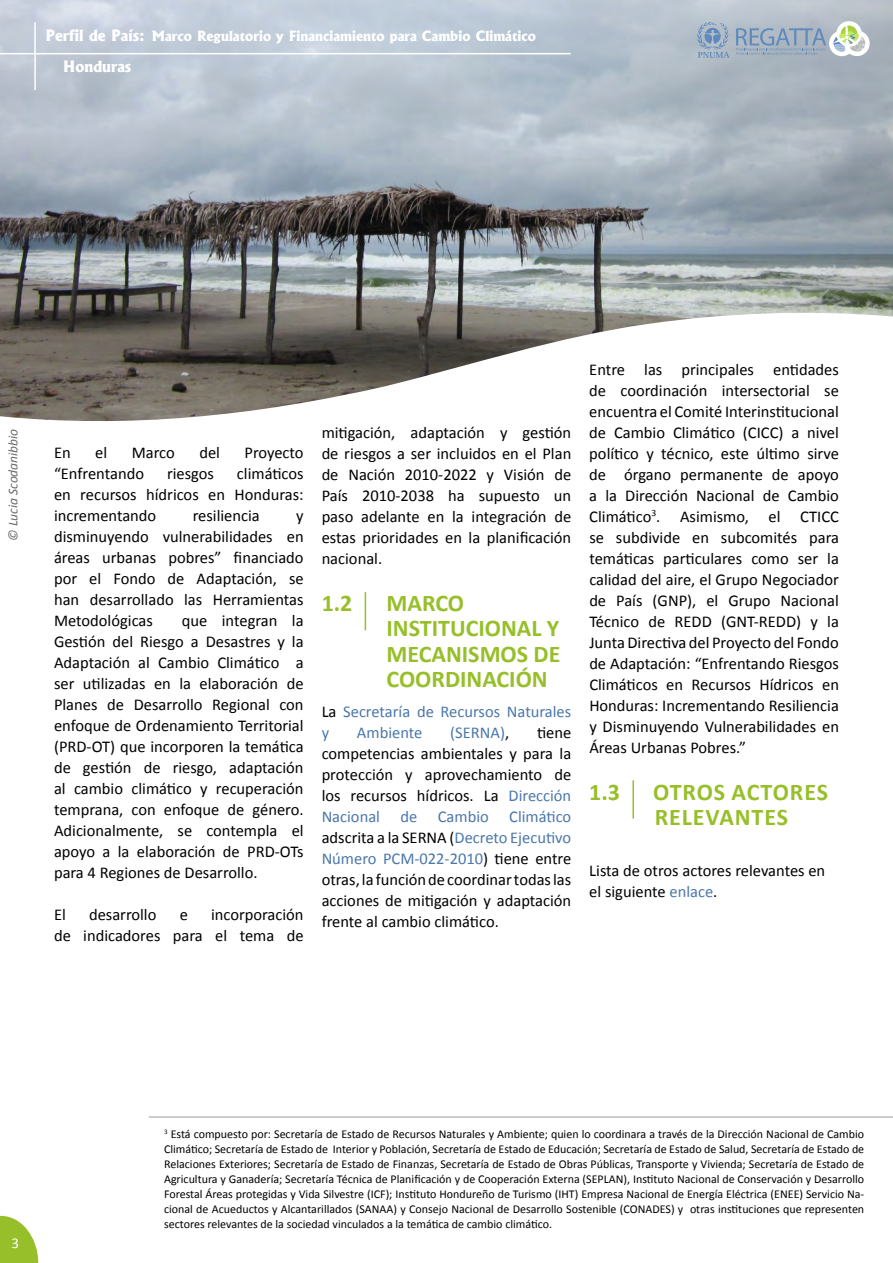
<style>
.page{position:relative;width:893px;height:1263px;background:#fff}
.page>*{position:absolute;margin:0;border:0;box-sizing:border-box;transform-origin:0 0}
.t1{font:700 24px/25.5px "Calibri";color:#97bf29}
.t2{font:16.5px/21px "Calibri";color:#000;text-align:justify}
.t3{font:16.5px/21px "Calibri";color:#4b77aa}
.t4{font:800 15px "Albertus";color:#fff}
.t5{font:15px "Calibri";color:#fff}
.t6{font:800 13.5px "Albertus";color:#fff}
.t7{font:italic 13.5px "Calibri";color:#696a6b}
.t8{font:12px/15px "Calibri";color:#000;text-align:justify}
.s1{font-size:15px}
.s2{color:#000}
.s3{color:#4b77aa}
</style>
<div class="page">
<img style="left:0;top:0;width:893px;height:422px">
<hr style="left:365px;top:592px;width:1px;height:38px;background:#97bf29">
<hr style="left:632px;top:780px;width:2px;height:39px;background:#97bf29">
<svg style="left:0;top:1216px;width:38px;height:47px"></svg>
<hr style="left:149px;top:1116px;width:744px;height:2px;background:#bbbbba">
<svg style="left:697px;top:22px;width:32px;height:36px"></svg>
<svg style="left:736px;top:21px;width:134px;height:35px;background:#adbcc5"></svg>
<hr style="left:34px;top:22px;width:2px;height:68px;background:#fff">
<hr style="left:0;top:53px;width:571px;height:1px;background:#fff">
<p class="t6" style="left:45px;top:27px;width:492px"><span class="s1">Perfil de País:</span> Marco Regulatorio y Financiamiento para Cambio Climático</p>
<p class="t4" style="left:63px;top:57px;width:70px">Honduras</p>
<p class="t7" style="left:4px;top:541px;width:113px;rotate:-90deg">© Lucia Scodanibbio</p>
<p class="t2" style="left:54px;top:442px;width:18px">En</p>
<p class="t2" style="left:95px;top:442px;width:13px">el</p>
<p class="t2" style="left:132px;top:442px;width:45px">Marco</p>
<p class="t2" style="left:199px;top:442px;width:22px">del</p>
<p class="t2" style="left:245px;top:442px;width:61px">Proyecto</p>
<p class="t2" style="left:54px;top:463px;width:92px">“Enfrentando</p>
<p class="t2" style="left:167px;top:463px;width:49px">riesgos</p>
<p class="t2" style="left:54px;top:463px;width:251px;text-indent:183px">climáticos en recursos hídricos en Honduras: incrementando</p>
<p class="t2" style="left:193px;top:505px;width:69px">resiliencia</p>
<p class="t2" style="left:54px;top:505px;width:251px;text-indent:242px">y disminuyendo vulnerabilidades en áreas urbanas pobres” financiado por el Fondo de Adaptación, se han desarrollado las Herramientas Metodológicas</p>
<p class="t2" style="left:54px;top:610px;width:251px;text-indent:128px">que integran la Gestión del Riesgo a Desastres y la Adaptación al Cambio Climático a ser utilizadas en la elaboración de Planes de Desarrollo Regional con enfoque de Ordenamiento Territorial (PRD-OT) que incorporen la temática de gestión de riesgo, adaptación al cambio climático y recuperación temprana, con enfoque de género.<br>Adicionalmente, se contempla el apoyo a la elaboración de PRD-OTs para 4 Regiones de Desarrollo.</p>
<p class="t2" style="left:54px;top:904px;width:13px">El</p>
<p class="t2" style="left:89px;top:904px;width:69px">desarrollo</p>
<p class="t2" style="left:180px;top:904px;width:10px">e</p>
<p class="t2" style="left:54px;top:904px;width:251px;text-align:right">incorporación<br>de indicadores para el tema de</p>
<p class="t2" style="left:322px;top:422px;width:251px">mitigación, adaptación y gestión de riesgos a ser incluidos en el Plan de Nación 2010-2022 y Visión de País 2010-2038 ha supuesto un paso adelante en la integración de estas prioridades en la planificación nacional.</p>
<h1 class="t1" style="left:322px;top:590px;width:32px">1.2</h1>
<h1 class="t1" style="left:386px;top:590px;width:175px">MARCO<br>INSTITUCIONAL Y<br>MECANISMOS DE<br>COORDINACIÓN</h1>
<p class="t3" style="left:322px;top:701px;width:251px"><span class="s2">La</span> Secretaría de Recursos Naturales y</p>
<p class="t3" style="left:357px;top:722px;width:67px">Ambiente</p>
<p class="t3" style="left:450px;top:722px;width:60px">(SERNA)<span class="s2">,</span></p>
<p class="t2" style="left:322px;top:722px;width:251px;text-indent:215px">tiene competencias ambientales y para la protección y aprovechamiento de los recursos hídricos. La <span class="s3">Dirección Nacional de Cambio Climático </span>adscrita a la SERNA (<span class="s3">Decreto Ejecutivo Número PCM-022-2010</span>) tiene entre otras, la función de coordinar todas las acciones de mitigación y adaptación frente al cambio climático.</p>
<p class="t2" style="left:589px;top:359px;width:251px">Entre las principales entidades de coordinación intersectorial se encuentra el Comité Interinstitucional de Cambio Climático (CICC) a nivel político y técnico, este último sirve de órgano permanente de apoyo a la Dirección Nacional de Cambio Climático<sup>3</sup>. Asimismo, el CTICC se subdivide en subcomités para temáticas particulares como ser la calidad del aire, el Grupo Negociador de País (GNP), el Grupo Nacional Técnico de REDD (GNT-REDD) y la Junta Directiva del Proyecto del Fondo de Adaptación: “Enfrentando Riesgos Climáticos en Recursos Hídricos en Honduras: Incrementando Resiliencia y Disminuyendo Vulnerabilidades en Áreas Urbanas Pobres.”</p>
<h1 class="t1" style="left:589px;top:779px;width:32px">1.3</h1>
<h1 class="t1" style="left:653px;top:779px;width:32px">OTROS</h1>
<h1 class="t1" style="left:732px;top:779px;width:15px">ACTORES</h1>
<h1 class="t1" style="left:655px;top:804px;width:13px">RELE</h1>
<h1 class="t1" style="left:705px;top:804px;width:29px">VANTES</h1>
<p class="t2" style="left:589px;top:860px;width:237px">Lista de otros actores relevantes en el siguiente <span class="s3">enlace</span>.</p>
<p class="t5" style="left:11px;top:1233px;width:9px">3</p>
<p class="t8" style="left:164px;top:1126px;width:702px"><sup>3</sup> Está compuesto por: Secretaría de Estado de Recursos Naturales y Ambiente; quien lo coordinara a través de la Dirección Nacional de Cambio Climático; Secretaría de Estado de Interior y Población, Secretaría de Estado de Educación; Secretaría de Estado de Salud, Secretaría de Estado de Relaciones Exteriores; Secretaría de Estado de Finanzas, Secretaría de Estado de Obras Pú blicas, Transporte y Vivienda; Secretaría de Estado de Agricultura y Ganadería; Secretaría Técnica de Planificación y de Cooperación Externa (SEPLAN), Instituto Nacional de Conservación y Desarrollo Forestal Áreas protegidas y Vida Silvestre (ICF); Instituto Hondureño de Turismo (IHT) Empresa Nacional de Energía Eléctrica (ENEE) Servicio Na&shy;cional de Acueductos y Alcantarillados (SANAA) y Consejo Nacional de Desarrollo Sostenible (CONADES) y otras instituciones que representen sectores relevantes de la sociedad vinculados a la temática de cambio climático.</p>
</div>
